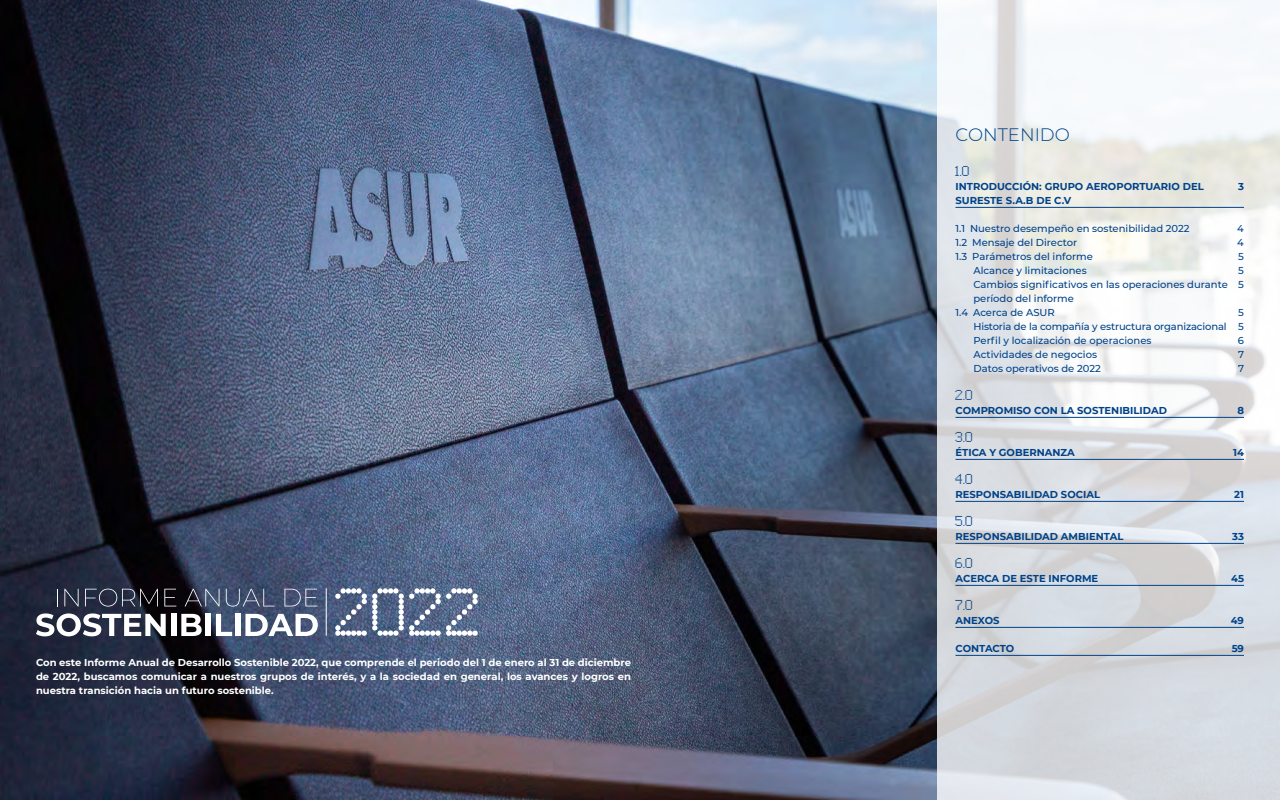
<style>
.page{position:relative;width:1280px;height:800px;background:#fff}
.page>*{position:absolute;margin:0;border:0;box-sizing:border-box;transform-origin:0 0}
.t1{font:18px "Flight";color:#004289}
.t2{font:300 18px "Montserrat";color:#004289}
.t3{font:500 10px/14px "Montserrat";color:#004289;text-align:justify}
.t4{font:700 10px/14px "Montserrat";color:#fff;text-align:justify}
.t5{font:700 10px/14px "Montserrat";color:#004289}
</style>
<div class="page">
<img style="left:0;top:0;width:938px;height:800px">
<svg style="left:938px;top:0;width:342px;height:800px"></svg>
<hr style="left:956px;top:207px;width:288px;height:1px;background:#004289">
<hr style="left:956px;top:417px;width:288px;height:1px;background:#004289">
<hr style="left:956px;top:459px;width:288px;height:1px;background:#004289">
<hr style="left:956px;top:501px;width:288px;height:1px;background:#004289">
<hr style="left:956px;top:543px;width:288px;height:1px;background:#004289">
<hr style="left:956px;top:585px;width:288px;height:1px;background:#004289">
<hr style="left:956px;top:627px;width:288px;height:1px;background:#004289">
<hr style="left:956px;top:655px;width:288px;height:1px;background:#004289">
<svg style="left:335px;top:588px;width:143px;height:48px"></svg>
<svg style="left:57px;top:589px;width:1px;height:17px"></svg>
<svg style="left:64px;top:589px;width:15px;height:17px"></svg>
<svg style="left:85px;top:589px;width:73px;height:18px"></svg>
<svg style="left:164px;top:589px;width:12px;height:17px"></svg>
<svg style="left:185px;top:589px;width:35px;height:17px"></svg>
<svg style="left:226px;top:589px;width:49px;height:18px"></svg>
<svg style="left:284px;top:589px;width:33px;height:17px"></svg>
<svg style="left:36px;top:613px;width:130px;height:23px"></svg>
<div style="left:171px;top:614px;width:5px;height:22px;background:#fff"></div>
<svg style="left:181px;top:614px;width:21px;height:22px"></svg>
<div style="left:206px;top:614px;width:5px;height:22px;background:#fff"></div>
<svg style="left:216px;top:614px;width:16px;height:22px"></svg>
<div style="left:235px;top:614px;width:5px;height:22px;background:#fff"></div>
<svg style="left:245px;top:614px;width:73px;height:22px"></svg>
<hr style="left:326px;top:588px;width:1px;height:48px;background:#fff">
<p class="t4" style="left:36px;top:655px;width:597px">Con este Informe Anual de Desarrollo Sostenible 2022, que comprende el periodo del 1 de enero al 31 de diciembre de 2022, buscamos comunicar a nuestros grupos de interés, y a la sociedad en general, los avances y logros en nuestra transición hacia un futuro sostenible.</p>
<h1 class="t2" style="left:956px;top:122px;width:116px">CONTENIDO</h1>
<h1 class="t1" style="left:956px;top:159px;width:16px">1.0</h1>
<p class="t5" style="left:956px;top:179px;width:250px">INTRODUCCIÓN: GRUPO AEROPORTUARIO DEL<br>SURESTE S.A.B DE C.V</p>
<p class="t3" style="left:956px;top:221px;width:236px">1.1 Nuestro desempeño en sostenibilidad 2022</p>
<p class="t3" style="left:956px;top:235px;width:123px">1.2 Mensaje del Director</p>
<p class="t3" style="left:956px;top:249px;width:139px">1.3 Parámetros del informe</p>
<p class="t3" style="left:974px;top:263px;width:115px">Alcance y limitaciones</p>
<p class="t3" style="left:974px;top:277px;width:256px">Cambios significativos en las operaciones durante</p>
<p class="t3" style="left:974px;top:291px;width:102px">período del informe</p>
<p class="t3" style="left:956px;top:305px;width:101px">1.4 Acerca de ASUR</p>
<p class="t3" style="left:974px;top:319px;width:255px">Historia de la compañía y estructura organizacional</p>
<p class="t3" style="left:974px;top:333px;width:180px">Perfil y localización de operaciones</p>
<p class="t3" style="left:974px;top:347px;width:125px">Actividades de negocios</p>
<p class="t3" style="left:974px;top:361px;width:129px">Datos operativos de 2022</p>
<h1 class="t1" style="left:955px;top:383px;width:20px">2.0</h1>
<p class="t5" style="left:955px;top:403px;width:213px">COMPROMISO CON LA SOSTENIBILIDAD</p>
<h1 class="t1" style="left:955px;top:425px;width:20px">3.0</h1>
<p class="t5" style="left:955px;top:445px;width:121px">ÉTICA Y GOBERNANZA</p>
<h1 class="t1" style="left:955px;top:467px;width:20px">4.0</h1>
<p class="t5" style="left:955px;top:487px;width:146px">RESPONSABILIDAD SOCIAL</p>
<h1 class="t1" style="left:955px;top:509px;width:20px">5.0</h1>
<p class="t5" style="left:955px;top:529px;width:169px">RESPONSABILIDAD AMBIENTAL</p>
<h1 class="t1" style="left:955px;top:551px;width:20px">6.0</h1>
<p class="t5" style="left:955px;top:571px;width:144px">ACERCA DE ESTE INFORME</p>
<h1 class="t1" style="left:955px;top:593px;width:20px">7.0</h1>
<p class="t5" style="left:955px;top:613px;width:46px">ANEXOS</p>
<p class="t5" style="left:955px;top:641px;width:60px">CONTACTO</p>
<p class="t5" style="left:1238px;top:179px;width:7px">3</p>
<p class="t3" style="left:1237px;top:221px;width:8px">4<br>4<br>5<br>5<br>5</p>
<p class="t3" style="left:1238px;top:305px;width:8px">5<br>5<br>6<br>7<br>7</p>
<p class="t5" style="left:1237px;top:403px;width:8px">8</p>
<p class="t5" style="left:1233px;top:445px;width:12px">14</p>
<p class="t5" style="left:1234px;top:487px;width:11px">21</p>
<p class="t5" style="left:1232px;top:529px;width:13px">33</p>
<p class="t5" style="left:1231px;top:571px;width:14px">45</p>
<p class="t5" style="left:1231px;top:613px;width:15px">49</p>
<p class="t5" style="left:1232px;top:641px;width:14px">59</p>
</div>
